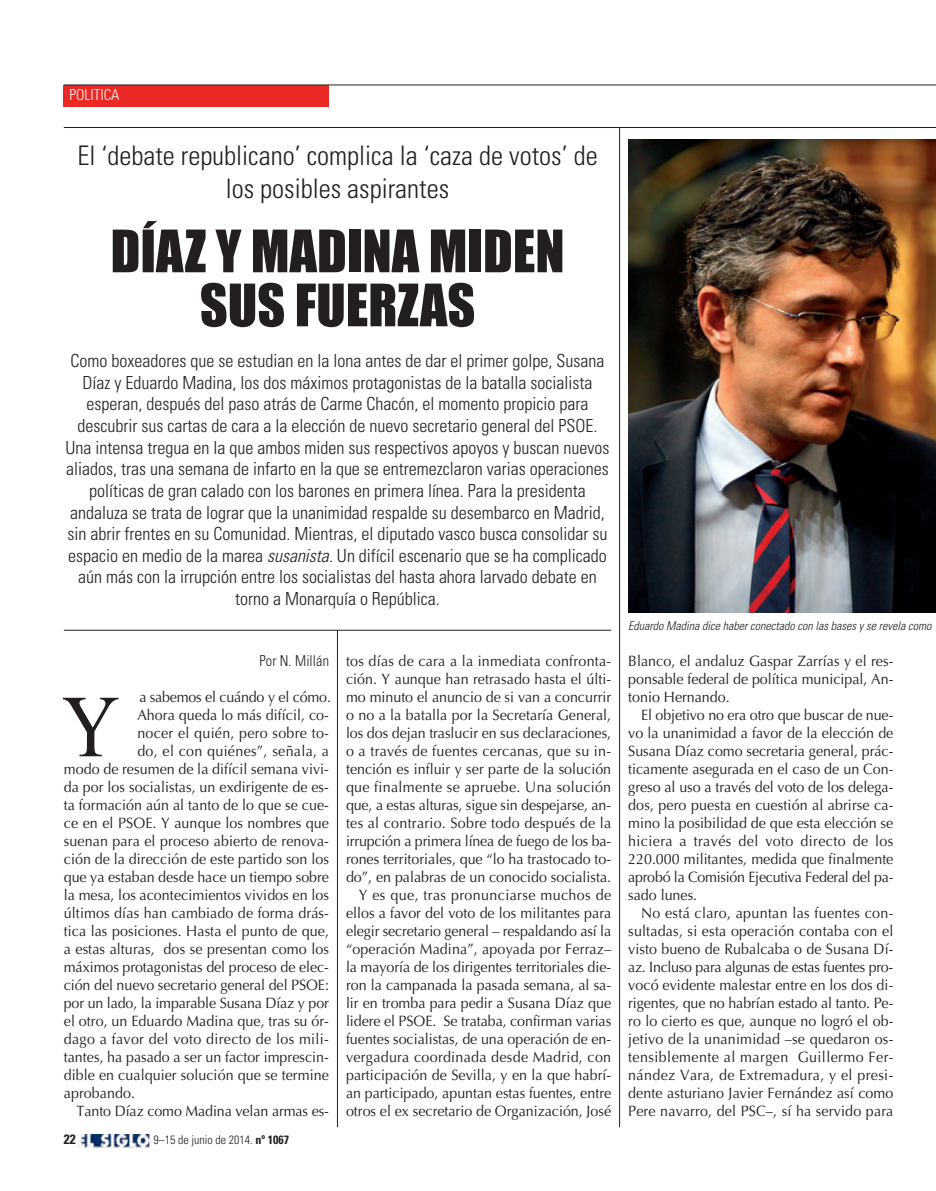
<style>
.page{position:relative;width:936px;height:1191px;background:#fff}
.page>*{position:absolute;margin:0;border:0;box-sizing:border-box;transform-origin:0 0}
.t1{font:88.35px "Times New Roman";color:#231f20;scale:.9 1}
.t2{font:54px/54px "Impact";color:#231f20;text-align:center}
.t3{font:300 condensed 27px/32.4px "Univers LT Std";color:#231f20;text-align:center}
.t4{font:300 condensed 18px/21.6px "Univers LT Std";color:#231f20;text-align:center}
.t5{font:15px/18px "Optima LT Std";letter-spacing:.005em;color:#231f20;text-align:right;scale:.95 1}
.t6{font:15px "Optima LT Std";letter-spacing:.025em;color:#231f20;scale:.95 1}
.t7{font:15px "Optima LT Std";letter-spacing:.03em;color:#231f20;scale:.95 1}
.t8{font:15px "Optima LT Std";letter-spacing:-.015em;color:#231f20;scale:.95 1}
.t9{font:15px "Optima LT Std";letter-spacing:-.02em;color:#231f20;scale:.95 1}
.t10{font:300 condensed 15px "Univers LT Std";letter-spacing:.01em;color:#231f20;scale:.95 1}
.t11{font:300 condensed 15px "Univers LT Std";color:#fff}
.t12{font:700 condensed 13.5px "Univers LT Std";color:#231f20}
.t13{font:italic 300 condensed 12px "Univers LT Std";color:#231f20}
.t14{font:300 condensed 12px "Univers LT Std";color:#231f20}
.s1{font-style:italic}
.s2{font-weight:700}
</style>
<div class="page">
<hr style="left:619px;top:128px;width:1px;height:999px;background:#231f20">
<div style="left:64px;top:85px;width:265px;height:21px;background:#ea2924"></div>
<hr style="left:64px;top:85px;width:871px;height:1px;background:#231f20">
<hr style="left:64px;top:127px;width:871px;height:1px;background:#231f20">
<img style="left:78px;top:1135px;width:73px;height:12px">
<img style="left:628px;top:139px;width:307px;height:473px">
<hr style="left:337px;top:630px;width:1px;height:497px;background:#231f20">
<hr style="left:64px;top:630px;width:547px;height:1px;background:#231f20">
<p class="t11" style="left:70px;top:88px;width:51px">POLITICA</p>
<p class="t3" style="left:77px;top:141px;width:521px">El ‘debate republicano’ complica la ‘caza de votos’ de los posibles aspirantes</p>
<p class="t2" style="left:110px;top:223px;width:455px">DÍAZ Y MADINA MIDEN<br>SUS FUERZAS</p>
<p class="t4" style="left:66px;top:351px;width:545px">Como boxeadores que se estudian en la lona antes de dar el primer golpe, Susana Díaz y Eduardo Madina, los dos máximos protagonistas de la batalla socialista esperan, después del paso atrás de Carme Chacón, el momento propicio para descubrir sus cartas de cara a la elección de nuevo secretario general del PSOE.<br>Una intensa tregua en la que ambos miden sus respectivos apoyos y buscan nuevos aliados, tras una semana de infarto en la que se entremezclaron varias operaciones políticas de gran calado con los barones en primera línea. Para la presidenta andaluza se trata de lograr que la unanimidad respalde su desembarco en Madrid, sin abrir frentes en su Comunidad. Mientras, el diputado vasco busca consolidar su espacio en medio de la marea <span class="s1">susanista</span>. Un difícil escenario que se ha complicado aún más con la irrupción entre los socialistas del hasta ahora larvado debate en torno a Monarquía o República.</p>
<p class="t13" style="left:628px;top:619px;width:305px">Eduardo Madina dice haber conectado con las bases y se revela como</p>
<p class="t10" style="left:259px;top:654px;width:75px">Por N. Millán</p>
<p class="t1" style="left:62px;top:664px;width:65px">Y</p>
<p class="t8" style="left:139px;top:691px;width:203px">a sabemos el cuándo y el cómo.</p>
<p class="t5" style="left:137px;top:707px;width:203px">Ahora queda lo más difícil, co-</p>
<p class="t5" style="left:137px;top:725px;width:203px">nocer el quién, pero sobre to-</p>
<p class="t6" style="left:137px;top:745px;width:203px">do, el con quiénes”, señala, a</p>
<p class="t5" style="left:64px;top:761px;width:280px">modo de resumen de la difícil semana vivi-</p>
<p class="t5" style="left:64px;top:779px;width:281px">da por los socialistas, un exdirigente de es-</p>
<p class="t5" style="left:64px;top:797px;width:280px">ta formación aún al tanto de lo que se cue-</p>
<p class="t5" style="left:64px;top:815px;width:280px">ce en el PSOE. Y aunque los nombres que</p>
<p class="t5" style="left:64px;top:833px;width:280px">suenan para el proceso abierto de renova-</p>
<p class="t5" style="left:64px;top:851px;width:280px">ción de la dirección de este partido son los</p>
<p class="t5" style="left:64px;top:869px;width:280px">que ya estaban desde hace un tiempo sobre</p>
<p class="t5" style="left:64px;top:887px;width:280px">la mesa, los acontecimientos vividos en los</p>
<p class="t5" style="left:64px;top:905px;width:281px">últimos días han cambiado de forma drás-</p>
<p class="t5" style="left:64px;top:923px;width:281px">tica las posiciones. Hasta el punto de que,</p>
<p class="t5" style="left:64px;top:941px;width:280px">a estas alturas, dos se presentan como los</p>
<p class="t5" style="left:64px;top:959px;width:280px">máximos protagonistas del proceso de elec-</p>
<p class="t5" style="left:64px;top:977px;width:280px">ción del nuevo secretario general del PSOE:</p>
<p class="t5" style="left:64px;top:995px;width:280px">por un lado, la imparable Susana Díaz y por</p>
<p class="t5" style="left:64px;top:1013px;width:280px">el otro, un Eduardo Madina que, tras su ór-</p>
<p class="t6" style="left:64px;top:1033px;width:280px">dago a favor del voto directo de los mili-</p>
<p class="t5" style="left:64px;top:1049px;width:280px">tantes, ha pasado a ser un factor imprescin-</p>
<p class="t5" style="left:64px;top:1067px;width:280px">dible en cualquier solución que se termine</p>
<p class="t5" style="left:64px;top:1085px;width:76px">aprobando.</p>
<p class="t5" style="left:77px;top:1103px;width:267px">Tanto Díaz como Madina velan armas es-</p>
<p class="t12" style="left:64px;top:1131px;width:13px">22</p>
<p class="t14" style="left:153px;top:1134px;width:137px">9–15 de junio de 2014. <span class="s2">nº 1067</span></p>
<p class="t5" style="left:346px;top:653px;width:281px">tos días de cara a la inmediata confronta&shy;ción. Y aunque han retrasado hasta el últi&shy;mo minuto el anuncio de si van a concurrir o no a la batalla por la Secretaría General, los dos dejan traslucir en sus declaraciones, o a través de fuentes cercanas, que su in&shy;tención es influir y ser parte de la solución que finalmente se apruebe. Una solución que, a estas alturas, sigue sin despejarse, an&shy;tes al contrario. Sobre todo después de la irrupción a primera línea de fuego de los ba&shy;rones territoriales, que “lo ha trastocado to&shy;do”, en palabras de un conocido socialista.<br>Y es que, tras pronunciarse muchos de ellos a favor del voto de los militantes para elegir secretario general – respaldando así la “operación Madina”, apoyada por Ferraz– la mayoría de los dirigentes territoriales die&shy;ron la campanada la pasada semana, al sa&shy;lir en tromba para pedir a Susana Díaz que lidere el PSOE. Se trataba, confirman varias fuentes socialistas, de una operación de en&shy;vergadura coordinada desde Madrid, con participación de Sevilla, y en la que habrí&shy;an participado, apuntan estas fuentes, entre otros el ex secretario de Organización, José</p>
<p class="t5" style="left:628px;top:653px;width:280px">Blanco, el andaluz Gaspar Zarrías y el res-</p>
<p class="t5" style="left:628px;top:671px;width:280px">ponsable federal de política municipal, An-</p>
<p class="t5" style="left:628px;top:689px;width:108px">tonio Hernando.</p>
<p class="t5" style="left:641px;top:707px;width:267px">El objetivo no era otro que buscar de nue-</p>
<p class="t5" style="left:628px;top:725px;width:280px">vo la unanimidad a favor de la elección de</p>
<p class="t5" style="left:628px;top:743px;width:280px">Susana Díaz como secretaria general, prác-</p>
<p class="t5" style="left:628px;top:761px;width:280px">ticamente asegurada en el caso de un Con-</p>
<p class="t5" style="left:628px;top:779px;width:280px">greso al uso a través del voto de los delega-</p>
<p class="t5" style="left:628px;top:797px;width:280px">dos, pero puesta en cuestión al abrirse ca-</p>
<p class="t5" style="left:628px;top:815px;width:280px">mino la posibilidad de que esta elección se</p>
<p class="t7" style="left:628px;top:835px;width:280px">hiciera a través del voto directo de los</p>
<p class="t5" style="left:628px;top:851px;width:280px">220.000 militantes, medida que finalmente</p>
<p class="t8" style="left:628px;top:871px;width:280px">aprobó la Comisión Ejecutiva Federal del pa-</p>
<p class="t5" style="left:628px;top:887px;width:74px">sado lunes.</p>
<p class="t5" style="left:641px;top:905px;width:267px">No está claro, apuntan las fuentes con-</p>
<p class="t5" style="left:628px;top:923px;width:281px">sultadas, si esta operación contaba con el</p>
<p class="t5" style="left:628px;top:941px;width:280px">visto bueno de Rubalcaba o de Susana Dí-</p>
<p class="t9" style="left:628px;top:961px;width:280px">az. Incluso para algunas de estas fuentes pro-</p>
<p class="t5" style="left:628px;top:977px;width:280px">vocó evidente malestar entre en los dos di-</p>
<p class="t5" style="left:628px;top:995px;width:281px">rigentes, que no habrían estado al tanto. Pe-</p>
<p class="t5" style="left:628px;top:1013px;width:280px">ro lo cierto es que, aunque no logró el ob-</p>
<p class="t5" style="left:628px;top:1031px;width:280px">jetivo de la unanimidad –se quedaron os-</p>
<p class="t7" style="left:628px;top:1051px;width:281px">tensiblemente al margen Guillermo Fer-</p>
<p class="t6" style="left:628px;top:1069px;width:280px">nández Vara, de Extremadura, y el presi-</p>
<p class="t5" style="left:628px;top:1085px;width:281px">dente asturiano Javier Fernández así como</p>
<p class="t5" style="left:628px;top:1103px;width:280px">Pere navarro, del PSC–, sí ha servido para</p>
</div>
